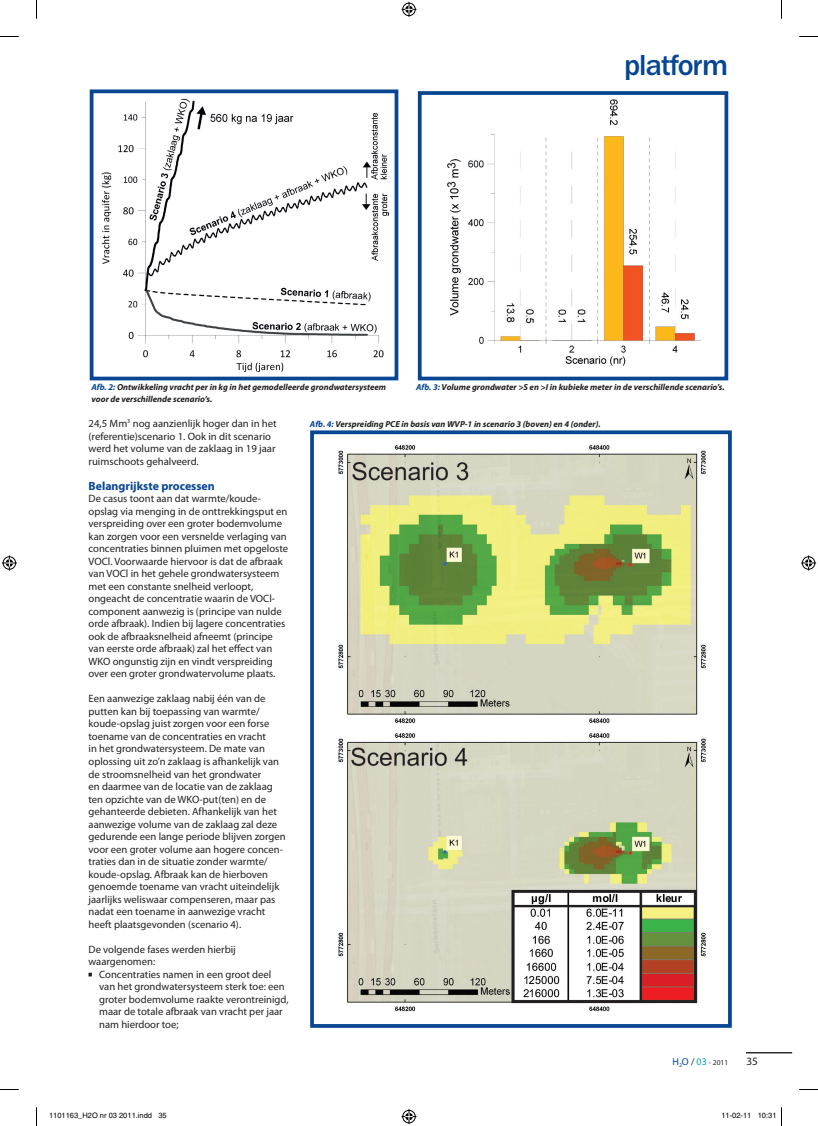
<style>
.page{position:relative;width:818px;height:1126px;background:#fff}
.page>*{position:absolute;margin:0;border:0;box-sizing:border-box;transform-origin:0 0}
.t1{font:500 30px "ITC Franklin Gothic Std";letter-spacing:-.03em;color:#074693}
.t2{font:700 11.88px "Myriad Pro";color:#074693}
.t3{font:11.25px "Myriad Pro";color:#231f20}
.t4{font:10.62px/12.5px "Myriad Pro";color:#231f20}
.t5{font:italic 700 8.75px/12.5px "Myriad Pro";color:#231f20}
.t6{font:7.5px "Helvetica";color:#000}
.t7{font:7.5px "Myriad Pro";color:#231f20}
.t8{font:6.12px "Myriad Pro";color:#231f20}
.s1{color:#074693}
.s2{font-family:"ITC Franklin Gothic Std Hvy";font-size:5.62px}
.s3{font-size:10px;color:#074693}
.s4{font-size:10px}
.s5{font-size:10px;color:#00a2b1}
</style>
<div class="page">
<hr style="left:745px;top:1052px;width:46px;height:1px;background:#231f20">
<svg style="left:88px;top:972px;width:4px;height:4px"></svg>
<img style="left:101px;top:98px;width:287px;height:274px">
<div style="left:90px;top:89px;width:308px;height:291px;border:4px solid #074693"></div>
<img style="left:447px;top:99px;width:253px;height:266px">
<div style="left:417px;top:91px;width:310px;height:289px;border:4px solid #074693"></div>
<img style="left:338px;top:445px;width:368px;height:566px">
<div style="left:310px;top:430px;width:421px;height:597px;border:4px solid #074693"></div>
<svg style="left:0;top:36px;width:19px;height:1px"></svg>
<svg style="left:799px;top:36px;width:18px;height:1px"></svg>
<svg style="left:0;top:1089px;width:19px;height:1px"></svg>
<svg style="left:799px;top:1089px;width:18px;height:1px"></svg>
<svg style="left:36px;top:0;width:1px;height:19px"></svg>
<svg style="left:36px;top:1107px;width:1px;height:18px"></svg>
<svg style="left:401px;top:2px;width:15px;height:15px"></svg>
<svg style="left:401px;top:1109px;width:15px;height:14px"></svg>
<svg style="left:2px;top:555px;width:15px;height:15px"></svg>
<svg style="left:801px;top:555px;width:14px;height:15px"></svg>
<h1 class="t1" style="left:623px;top:48px;width:106px">platform</h1>
<p class="t5" style="left:91px;top:380px;width:296px"><span class="s1">Afb. 2:</span> Ontwikkeling vracht per in kg in het gemodelleerde grondwatersysteem voor de verschillende scenario’s.</p>
<p class="t5" style="left:416px;top:380px;width:310px"><span class="s1">Afb. 3:</span> Volume grondwater &gt;S en &gt;I in kubieke meter in de verschillende scenario’s.</p>
<p class="t5" style="left:310px;top:418px;width:292px"><span class="s1">Afb. 4:</span> Verspreiding PCE in basis van WVP-1 in scenario 3 (boven) en 4 (onder).</p>
<p class="t4" style="left:88px;top:417px;width:40px">24,5 Mm</p>
<p class="t8" style="left:127px;top:417px;width:5px">3</p>
<p class="t4" style="left:88px;top:417px;width:190px;text-indent:44px">nog aanzienlijk hoger dan in het (referentie)scenario 1. Ook in dit scenario werd het volume van de zaklaag in 19 jaar ruimschoots gehalveerd.</p>
<p class="t2" style="left:88px;top:478px;width:128px">Belangrijkste processen</p>
<p class="t4" style="left:88px;top:492px;width:201px">De casus toont aan dat warmte/koude&shy;opslag via menging in de onttrekkingsput en verspreiding over een groter bodemvolume kan zorgen voor een versnelde verlaging van concentraties binnen pluimen met opgeloste VOCl. Voorwaarde hiervoor is dat de afbraak van VOCl in het gehele grondwatersysteem met een constante snelheid verloopt, ongeacht de concentratie waarin de VOCl&shy;component aanwezig is (principe van nulde orde afbraak). Indien bij lagere concentraties ook de afbraaksnelheid afneemt (principe van eerste orde afbraak) zal het effect van WKO ongunstig zijn en vindt verspreiding over een groter grondwatervolume plaats.</p>
<p class="t4" style="left:88px;top:692px;width:198px">Een aanwezige zaklaag nabij één van de putten kan bij toepassing van warmte/ koude-opslag juist zorgen voor een forse toename van de concentraties en vracht<br>in het grondwatersysteem. De mate van oplossing uit zo’n zaklaag is afhankelijk van de stroomsnelheid van het grondwater<br>en daarmee van de locatie van de zaklaag ten opzichte van de WKO-put(ten) en de gehanteerde debieten. Afhankelijk van het aanwezige volume van de zaklaag zal deze gedurende een lange periode blijven zorgen voor een groter volume aan hogere concen&shy;traties dan in de situatie zonder warmte/ koude-opslag. Afbraak kan de hierboven genoemde toename van vracht uiteindelijk jaarlijks weliswaar compenseren, maar pas nadat een toename in aanwezige vracht heeft plaatsgevonden (scenario 4).</p>
<p class="t4" style="left:88px;top:942px;width:149px">De volgende fases werden hierbij waargenomen:</p>
<p class="t4" style="left:99px;top:967px;width:191px;text-indent:-11px"><span class="s2">•</span> Concentraties namen in een groot deel van het grondwatersysteem sterk toe: een groter bodemvolume raakte verontreinigd, maar de totale afbraak van vracht per jaar nam hierdoor toe;</p>
<p class="t7" style="left:672px;top:1057px;width:57px"><span class="s3">H</span><sub>2</sub><span class="s3">O</span> <span class="s4">/</span> <span class="s5">03</span> - 2011</p>
<p class="t3" style="left:746px;top:1054px;width:13px">35</p>
<p class="t6" style="left:49px;top:1111px;width:119px">1101163_H2O nr 03 2011.indd 35</p>
<p class="t6" style="left:721px;top:1111px;width:57px">11-02-11 10:31</p>
</div>
